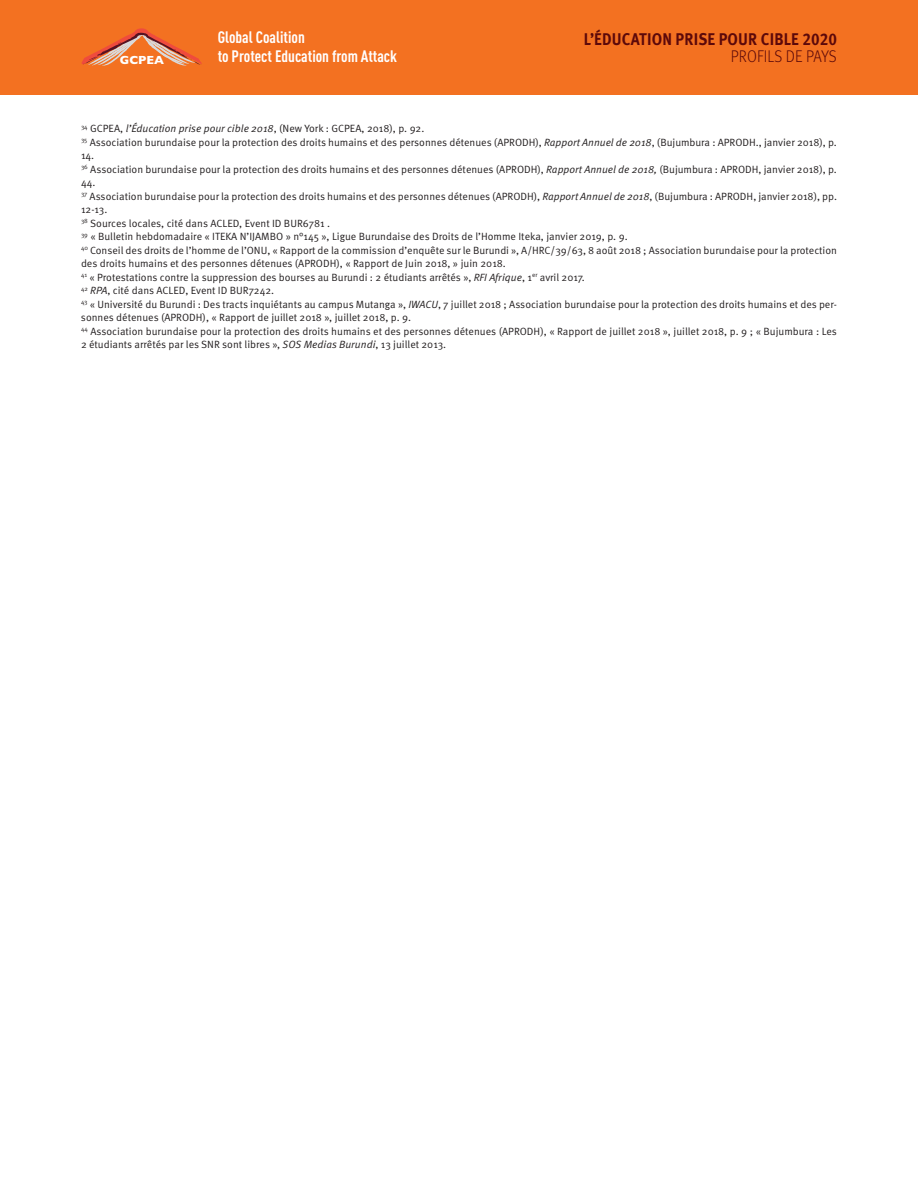
<style>
.page{position:relative;width:918px;height:1188px;background:#fff}
.page>*{position:absolute;margin:0;border:0;box-sizing:border-box;transform-origin:0 0}
.t1{font:700 16.95px "Meta Pro";letter-spacing:.01em;color:#5c090a;scale:.9 1}
.t2{font:300 16.95px "Meta Pro";letter-spacing:.01em;color:#5c090a;scale:.9 1}
.t3{font:700 16.35px/19.4px "DIN Cond";color:#fff}
.t4{font:700 11.85px "Gill Sans";color:#fff}
.t5{font:10.5px/13.5px "Meta Pro Norm";color:#231f20}
.s1{font-family:"Meta Pro Norm Ita"}
</style>
<div class="page">
<div style="left:0;top:0;width:918px;height:95px;background:#f37121"></div>
<svg style="left:81px;top:28px;width:121px;height:38px"></svg>
<h1 class="t1" style="left:584px;top:29px;width:283px">L’ÉDUCATION PRISE POUR CIBLE 2020</h1>
<h2 class="t3" style="left:218px;top:29px;width:181px">Global Coalition<br>to Protect Education from Attack</h2>
<p class="t4" style="left:120px;top:56px;width:46px">GCPEA</p>
<h1 class="t2" style="left:731px;top:47px;width:119px">PROFILS DE PAYS</h1>
<p class="t5" style="left:81px;top:123px;width:758px"><sup>34</sup> GCPEA, <span class="s1">l’Éducation prise pour cible 2018</span>, (New York : GCPEA, 2018), p. 92.<br><sup>35</sup> Association burundaise pour la protection des droits humains et des personnes détenues (APRODH), <span class="s1">Rapport Annuel de 2018</span>, (Bujumbura : APRODH., janvier 2018), p.<br>14.<br><sup>36</sup> Association burundaise pour la protection des droits humains et des personnes détenues (APRODH), <span class="s1">Rapport Annuel de 2018,</span> (Bujumbura : APRODH, janvier 2018), p.<br>44.<br><sup>37</sup> Association burundaise pour la protection des droits humains et des personnes détenues (APRODH), <span class="s1">Rapport Annuel de 2018</span>, (Bujumbura : APRODH, janvier 2018), pp.<br>12-13.<br><sup>38</sup> Sources locales, cité dans ACLED, Event ID BUR6781 .<br><sup>39</sup> « Bulletin hebdomadaire « ITEKA N’IJAMBO » n°145 », Ligue Burundaise des Droits de l’Homme Iteka, janvier 2019, p. 9.<br><sup>40</sup> Conseil des droits de l’homme de l’ONU, « Rapport de la commission d’enquête sur le Burundi », A/HRC/39/63, 8 août 2018 ; Association burundaise pour la protection des droits humains et des personnes détenues (APRODH), « Rapport de Juin 2018, » juin 2018.<br><sup>41</sup> « Protestations contre la suppression des bourses au Burundi : 2 étudiants arrêtés », <span class="s1">RFI Afrique</span>, 1<sup>er</sup> avril 2017.<br><sup>42</sup> <span class="s1">RPA</span>, cité dans ACLED, Event ID BUR7242.<br><sup>43</sup> « Université du Burundi : Des tracts inquiétants au campus Mutanga », <span class="s1">IWACU</span>, 7 juillet 2018 ; Association burundaise pour la protection des droits humains et des per&shy;sonnes détenues (APRODH), « Rapport de juillet 2018 », juillet 2018, p. 9.<br><sup>44</sup> Association burundaise pour la protection des droits humains et des personnes détenues (APRODH), « Rapport de juillet 2018 », juillet 2018, p. 9 ; « Bujumbura : Les 2 étudiants arrêtés par les SNR sont libres », <span class="s1">SOS Medias Burundi</span>, 13 juillet 2013.</p>
</div>
